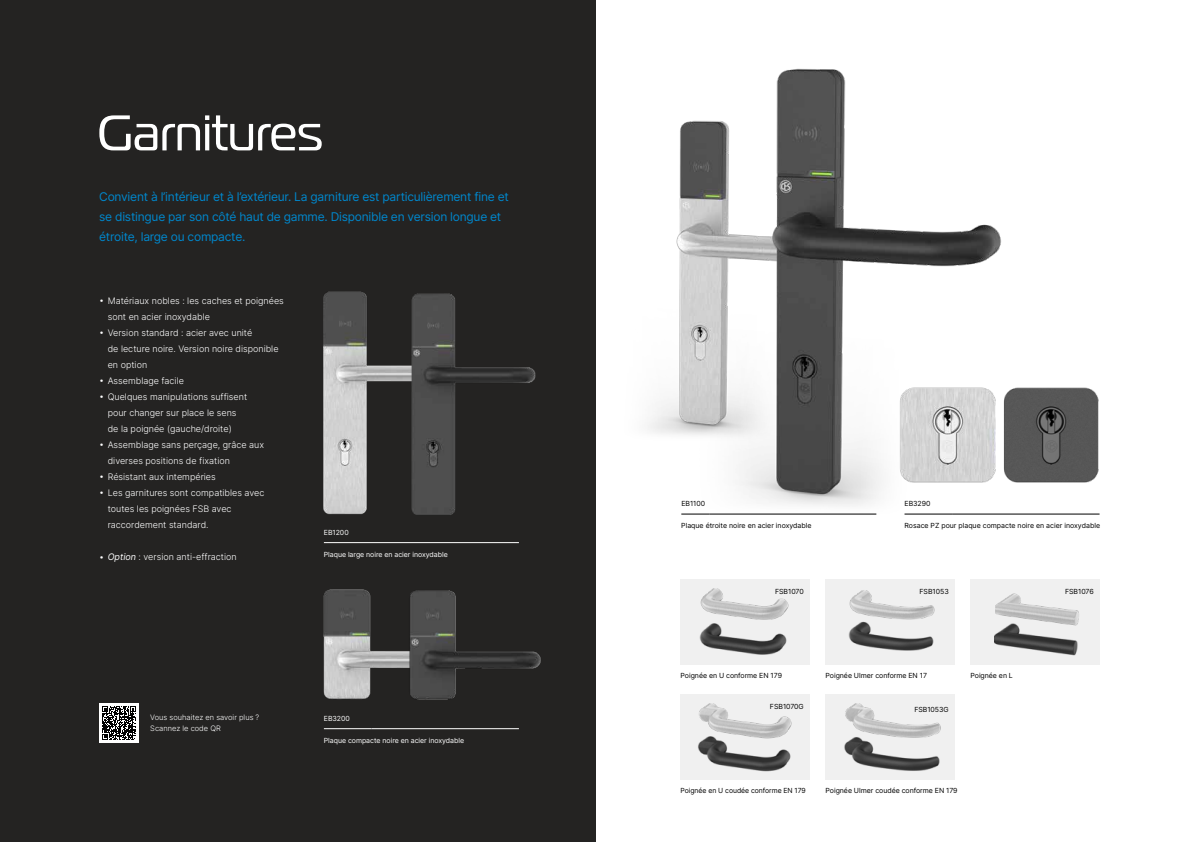
<style>
.page{position:relative;width:1191px;height:842px;background:#fff}
.page>*{position:absolute;margin:0;border:0;box-sizing:border-box;transform-origin:0 0}
.t1{font:50px "Magistral";color:#fff}
.t2{font:12px/20px "Inter";letter-spacing:-.02em;color:#0087cc}
.t3{font:9px/16px "Inter";color:#fff}
.t4{font:7.5px/11px "Inter";color:#fff}
.t5{font:7px "Inter";letter-spacing:-.005em;color:#000}
.t6{font:7px "Inter";letter-spacing:-.005em;color:#fff}
</style>
<div class="page">
<div style="left:0;top:0;width:595px;height:842px;background:#242322"></div>
<img style="left:647px;top:68px;width:402px;height:447px">
<svg style="left:681px;top:514px;width:28px;height:1px"></svg>
<hr style="left:709px;top:514px;width:167px;height:1px;background:#000">
<hr style="left:904px;top:514px;width:48px;height:1px;background:#000">
<hr style="left:952px;top:514px;width:147px;height:1px;background:#000">
<img style="left:883px;top:371px;width:103px;height:127px">
<img style="left:986px;top:371px;width:113px;height:127px">
<img style="left:323px;top:291px;width:47px;height:224px">
<img style="left:370px;top:293px;width:166px;height:222px">
<img style="left:323px;top:589px;width:67px;height:110px">
<img style="left:390px;top:590px;width:151px;height:110px">
<hr style="left:324px;top:728px;width:47px;height:1px;background:#fff">
<hr style="left:371px;top:728px;width:148px;height:1px;background:#fff">
<hr style="left:324px;top:542px;width:195px;height:1px;background:#fff">
<div style="left:680px;top:580px;width:130px;height:85px;background:#f0f0f0"></div>
<div style="left:970px;top:580px;width:130px;height:85px;background:#f0f0f0"></div>
<img style="left:995px;top:593px;width:84px;height:23px">
<img style="left:994px;top:616px;width:85px;height:40px">
<img style="left:700px;top:588px;width:89px;height:29px">
<img style="left:699px;top:617px;width:88px;height:38px">
<div style="left:825px;top:580px;width:130px;height:85px;background:#f0f0f0"></div>
<img style="left:849px;top:590px;width:86px;height:25px">
<img style="left:848px;top:615px;width:86px;height:36px">
<div style="left:680px;top:694px;width:130px;height:86px;background:#f0f0f0"></div>
<img style="left:699px;top:703px;width:93px;height:26px">
<img style="left:698px;top:729px;width:93px;height:43px">
<div style="left:825px;top:694px;width:130px;height:86px;background:#f0f0f0"></div>
<img style="left:845px;top:703px;width:96px;height:27px">
<img style="left:844px;top:730px;width:97px;height:41px">
<div style="left:99px;top:703px;width:40px;height:40px;background:#fff"></div>
<svg style="left:102px;top:706px;width:34px;height:34px"></svg>
<h1 class="t1" style="left:97px;top:103px;width:227px">Garnitures</h1>
<h2 class="t2" style="left:99px;top:186px;width:411px">Convient à l’intérieur et à l’extérieur. La garniture est particulièrement fine et se distingue par son côté haut de gamme. Disponible en version longue et étroite, large ou compacte.</h2>
<p class="t3" style="left:108px;top:293px;width:178px;text-indent:-9px">• Matériaux nobles : les caches et poignées sont en acier inoxydable</p>
<p class="t3" style="left:108px;top:325px;width:172px;text-indent:-8px">• Version standard : acier avec unité<br>de lecture noire. Version noire disponible en option</p>
<p class="t3" style="left:99px;top:373px;width:86px">• Assemblage facile</p>
<p class="t3" style="left:108px;top:389px;width:141px;text-indent:-9px">• Quelques manipulations suffisent pour changer sur place le sens de la poignée (gauche/droite)</p>
<p class="t3" style="left:108px;top:437px;width:158px;text-indent:-9px">• Assemblage sans perçage, grâce aux diverses positions de fixation</p>
<p class="t3" style="left:99px;top:469px;width:118px">• Résistant aux intempéries</p>
<p class="t3" style="left:108px;top:485px;width:158px;text-indent:-9px">• Les garnitures sont compatibles avec toutes les poignées FSB avec raccordement standard.</p>
<p class="t3" style="left:99px;top:549px;width:139px">• Option : version anti-effraction</p>
<p class="t6" style="left:324px;top:527px;width:26px">EB1200</p>
<p class="t6" style="left:324px;top:549px;width:125px">Plaque large noire en acier inoxydable</p>
<p class="t4" style="left:150px;top:712px;width:111px">Vous souhaitez en savoir plus ?<br>Scannez le code QR</p>
<p class="t6" style="left:324px;top:713px;width:28px">EB3200</p>
<p class="t6" style="left:324px;top:735px;width:142px">Plaque compacte noire en acier inoxydable</p>
<p class="t5" style="left:681px;top:498px;width:25px">EB1100</p>
<p class="t5" style="left:904px;top:498px;width:27px">EB3290</p>
<p class="t5" style="left:681px;top:520px;width:132px">Plaque étroite noire en acier inoxydable</p>
<p class="t5" style="left:904px;top:520px;width:197px">Rosace PZ pour plaque compacte noire en acier inoxydable</p>
<p class="t5" style="left:775px;top:586px;width:30px">FSB1070</p>
<p class="t5" style="left:919px;top:586px;width:31px">FSB1053</p>
<p class="t5" style="left:680px;top:670px;width:103px">Poignée en U conforme EN 179</p>
<p class="t5" style="left:970px;top:670px;width:44px">Poignée en L</p>
<p class="t5" style="left:825px;top:670px;width:103px">Poignée Ulmer conforme EN 17</p>
<p class="t5" style="left:770px;top:702px;width:35px">FSB1070G</p>
<p class="t5" style="left:914px;top:704px;width:36px">FSB1053G</p>
<p class="t5" style="left:680px;top:786px;width:127px">Poignée en U coudée conforme EN 179</p>
<p class="t5" style="left:825px;top:786px;width:134px">Poignée Ulmer coudée conforme EN 179</p>
<p class="t5" style="left:1065px;top:586px;width:30px">FSB1076</p>
</div>
